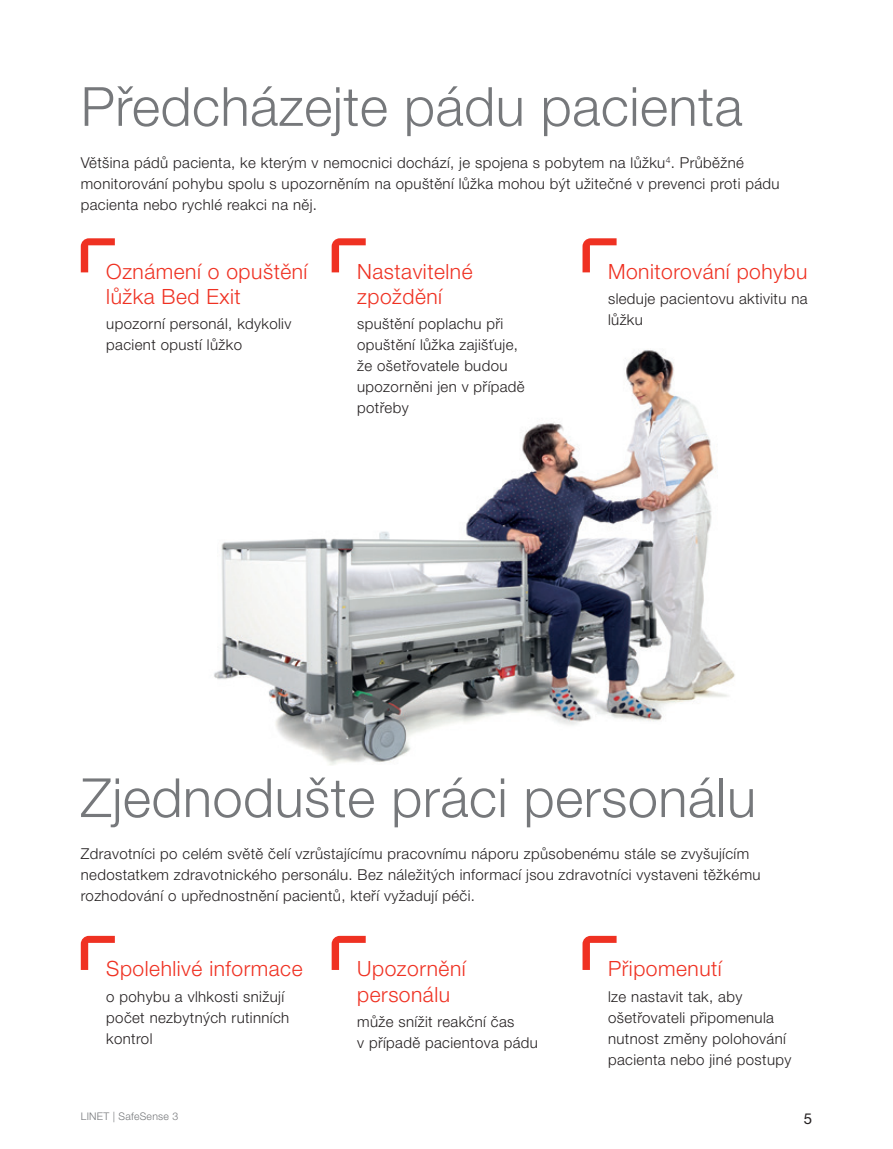
<style>
.page{position:relative;width:893px;height:1149px;background:#fff}
.page>*{position:absolute;margin:0;border:0;box-sizing:border-box;transform-origin:0 0}
._01_text_zakladni{font:300 54px "Helvetica Neue LT Pro";letter-spacing:.01em;color:#76787b}
._001_bullet{font:300 21px/25.2px "Helvetica Neue LT Pro";letter-spacing:.025em;color:#ef3122}
._001_bullet-2{font:300 15px/21px "Helvetica Neue LT Pro";letter-spacing:.025em;color:#231f20}
.t1{font:15px "Helvetica Neue LT Pro";color:#231f20}
.t2{font:300 10.5px "Helvetica Neue LT Pro";letter-spacing:.025em;color:#76787b}
</style>
<div class="page">
<img style="left:214px;top:350px;width:521px;height:414px">
<svg style="left:81px;top:238px;width:34px;height:34px"></svg>
<svg style="left:332px;top:238px;width:34px;height:34px"></svg>
<svg style="left:582px;top:238px;width:35px;height:34px"></svg>
<svg style="left:81px;top:935px;width:34px;height:34px"></svg>
<svg style="left:332px;top:935px;width:34px;height:34px"></svg>
<svg style="left:582px;top:935px;width:35px;height:34px"></svg>
<p class="_01_text_zakladni" style="left:81px;top:74px;width:663px">Předcházejte pádu pacienta</p>
<p class="_001_bullet-2" style="left:81px;top:152px;width:700px">Většina pádů pacienta, ke kterým v nemocnici dochází, je spojena s pobytem na lůžku<sup>4</sup>. Průběžné monitorování pohybu spolu s upozorněním na opuštění lůžka mohou být užitečné v prevenci proti pádu pacienta nebo rychlé reakci na něj.</p>
<p class="_001_bullet" style="left:106px;top:258px;width:203px">Oznámení o opuštění lůžka Bed Exit</p>
<p class="_001_bullet-2" style="left:106px;top:313px;width:187px">upozorní personál, kdykoliv pacient opustí lůžko</p>
<p class="_001_bullet" style="left:357px;top:258px;width:117px">Nastavitelné zpoždění</p>
<p class="_001_bullet-2" style="left:357px;top:313px;width:169px">spuštění poplachu při opuštění lůžka zajišťuje, že ošetřovatele budou upozorněni jen v případě potřeby</p>
<p class="_001_bullet" style="left:608px;top:258px;width:201px">Monitorování pohybu</p>
<p class="_001_bullet-2" style="left:608px;top:288px;width:201px">sleduje pacientovu aktivitu na lůžku</p>
<p class="_01_text_zakladni" style="left:81px;top:764px;width:677px">Zjednodušte práci personálu</p>
<p class="_001_bullet-2" style="left:81px;top:842px;width:681px">Zdravotníci po celém světě čelí vzrůstajícímu pracovnímu náporu způsobenému stále se zvyšujícím nedostatkem zdravotnického personálu. Bez náležitých informací jsou zdravotníci vystaveni těžkému rozhodování o upřednostnění pacientů, kteří vyžadují péči.</p>
<p class="_001_bullet" style="left:106px;top:955px;width:198px">Spolehlivé informace</p>
<p class="_001_bullet-2" style="left:106px;top:985px;width:185px">o pohybu a vlhkosti snižují počet nezbytných rutinních kontrol</p>
<p class="_001_bullet" style="left:357px;top:955px;width:110px">Upozornění personálu</p>
<p class="_001_bullet-2" style="left:357px;top:1010px;width:182px">může snížit reakční čas<br>v případě pacientova pádu</p>
<p class="_001_bullet" style="left:608px;top:955px;width:115px">Připomenutí</p>
<p class="_001_bullet-2" style="left:608px;top:985px;width:185px">lze nastavit tak, aby ošetřovateli připomenula nutnost změny polohování pacienta nebo jiné postupy</p>
<p class="t2" style="left:81px;top:1109px;width:99px">LINET | SafeSense 3</p>
<p class="t1" style="left:804px;top:1108px;width:10px">5</p>
</div>
